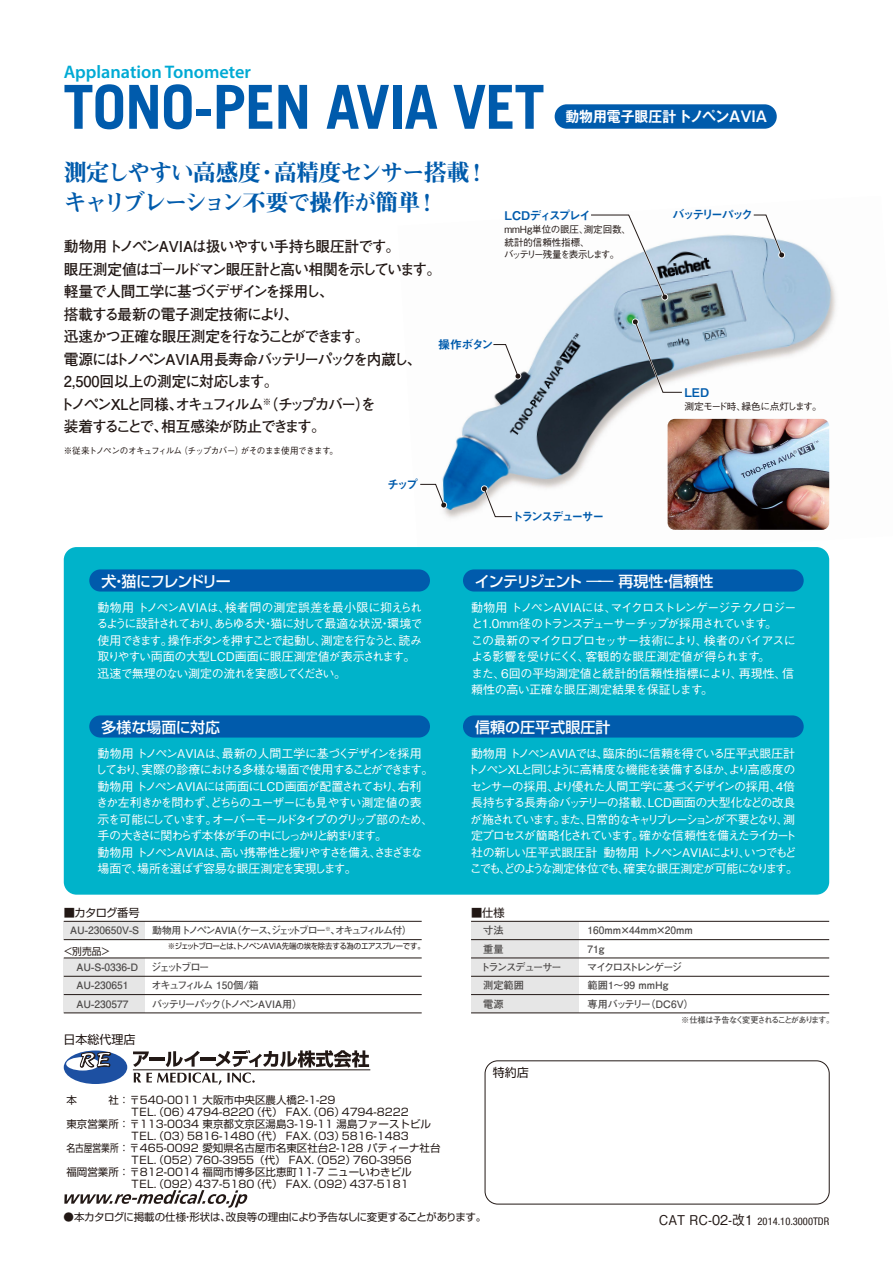
<style>
.page{position:relative;width:893px;height:1263px;background:#fff}
.page>*{position:absolute;margin:0;border:0;box-sizing:border-box;transform-origin:0 0}
.t1{font:700 60.75px "Trade Gothic LT Com";letter-spacing:-.02em;color:#005bac}
.t2{font:23.25px/30px "Midashi Min Pro MA31";letter-spacing:-.07em;color:#005bac}
.t3{font:600 18.15px "Myriad Pro";color:#00aad4}
.t4{font:700 15px/22.5px "Futo Go B101 Pro";letter-spacing:-.075em;color:#221815}
.t5{font:500 15px "Shin Go Pro";letter-spacing:-.01em;color:#fff}
.t6{font:500 15px "Shin Go Pro";letter-spacing:-.06em;color:#fff}
.t7{font:500 15px "Shin Go Pro";letter-spacing:-.095em;color:#fff}
.t8{font:700 14.55px "Gothic MB101 Pro De";color:#fff;scale:.95 1}
.t9{font:500 13.5px "Gothic BBB Pro";color:#221815;scale:.95 1}
.t10{font:500 12px/16.5px "Gothic BBB Pro";letter-spacing:-.075em;color:#fff}
.t11{font:500 12px/16.5px "Gothic BBB Pro";letter-spacing:-.1em;color:#fff;text-align:center}
.t12{font:500 12px/16.5px "Gothic BBB Pro";letter-spacing:-.05em;color:#fff}
.t13{font:12px "Midashi Go Pro MB31";letter-spacing:-.14em;color:#005bac}
.t14{font:12px "Shin Go Pro";color:#221815}
.t15{font:12px "Midashi Go Pro MB31";letter-spacing:-.205em;color:#005bac}
.t16{font:11.25px "Shin Go Pro";letter-spacing:-.04em;color:#221815}
.t17{font:10.5px/12px "Shin Go Pro";color:#221815}
.t18{font:10.5px "Shin Go Pro";letter-spacing:-.04em;color:#221815}
.t19{font:10.5px "Shin Go Pro";color:#221815;scale:.83 1}
.t20{font:condensed 10.5px "Helvetica Neue LT Com";color:#221815}
.t21{font:700 10.2px/18.3px "Futo Go B101 Pro";color:#4c4948}
.t22{font:700 10.2px/18.1px "Futo Go B101 Pro";letter-spacing:-.155em;color:#4c4948}
.t23{font:700 10.2px/18.3px "Futo Go B101 Pro";letter-spacing:-.08em;color:#4c4948}
.t24{font:700 9.9px "Futo Go B101 Pro";letter-spacing:-.155em;color:#4c4948}
.t25{font:500 9.75px/12.6px "Gothic BBB Pro";letter-spacing:-.025em;color:#221815}
.t26{font:500 9.75px "Gothic BBB Pro";letter-spacing:-.07em;color:#221815}
.t27{font:9.75px "Shin Go Pro";color:#221815}
.t28{font:500 9px "Gothic BBB Pro";letter-spacing:-.06em;color:#221815;scale:.95 1}
.t29{font:700 8.25px "Futo Go B101 Pro";letter-spacing:-.155em;color:#4c4948}
.t30{font:7.8px "Shin Go Pro";letter-spacing:-.045em;color:#221815;scale:.95 1}
</style>
<div class="page">
<img style="left:442px;top:234px;width:394px;height:331px">
<div style="left:64px;top:547px;width:765px;height:348px;background:#00b3ca;border-radius:13px"></div>
<div style="left:471px;top:921px;width:108px;height:92px;background:#e6e6e6"></div>
<hr style="left:471px;top:939px;width:358px;height:1px;background:#221815">
<hr style="left:471px;top:921px;width:358px;height:1px;background:#221815">
<hr style="left:471px;top:1012px;width:358px;height:1px;background:#221815">
<hr style="left:471px;top:958px;width:358px;height:1px;background:#221815">
<hr style="left:471px;top:976px;width:358px;height:1px;background:#221815">
<hr style="left:471px;top:994px;width:358px;height:1px;background:#221815">
<div style="left:64px;top:921px;width:81px;height:19px;background:#e6e6e6"></div>
<div style="left:64px;top:958px;width:81px;height:55px;background:#e6e6e6"></div>
<hr style="left:64px;top:957px;width:358px;height:1px;background:#221815">
<hr style="left:64px;top:1012px;width:358px;height:1px;background:#221815">
<hr style="left:64px;top:939px;width:358px;height:1px;background:#221815">
<hr style="left:64px;top:976px;width:358px;height:1px;background:#221815">
<hr style="left:64px;top:994px;width:358px;height:1px;background:#221815">
<img style="left:668px;top:419px;width:161px;height:111px">
<div style="left:485px;top:1060px;width:344px;height:144px;border:1px solid #221815;border-radius:13px"></div>
<hr style="left:133px;top:1069px;width:237px;height:1px;background:#221815">
<div style="left:64px;top:1050px;width:63px;height:34px;background:#1d50a2;border-radius:50%"></div>
<div style="left:66px;top:1057px;width:33px;height:13px;background:#fff;border-radius:50%"></div>
<svg style="left:80px;top:1051px;width:32px;height:17px"></svg>
<svg style="left:133px;top:1050px;width:236px;height:35px"></svg>
<svg style="left:64px;top:1190px;width:184px;height:17px"></svg>
<svg style="left:631px;top:318px;width:52px;height:76px;background:#91a1ad"></svg>
<svg style="left:481px;top:485px;width:32px;height:33px"></svg>
<svg style="left:590px;top:214px;width:79px;height:87px"></svg>
<svg style="left:492px;top:343px;width:30px;height:37px"></svg>
<svg style="left:752px;top:214px;width:33px;height:45px"></svg>
<svg style="left:420px;top:483px;width:28px;height:26px"></svg>
<div style="left:555px;top:104px;width:222px;height:25px;background:#005bac;border-radius:12px"></div>
<div style="left:89px;top:715px;width:341px;height:22px;background:#005bac;border-radius:11px"></div>
<div style="left:463px;top:715px;width:341px;height:22px;background:#005bac;border-radius:11px"></div>
<div style="left:89px;top:569px;width:341px;height:22px;background:#005bac;border-radius:11px"></div>
<div style="left:463px;top:569px;width:341px;height:22px;background:#005bac;border-radius:11px"></div>
<hr style="left:64px;top:921px;width:358px;height:1px;background:#221815">
<h3 class="t3" style="left:64px;top:61px;width:189px">Applanation Tonometer</h3>
<h1 class="t1" style="left:63px;top:70px;width:483px">TONO-PEN AVIA VET</h1>
<p class="t8" style="left:565px;top:105px;width:214px">動物用電子眼圧計 トノペンAVIA</p>
<h2 class="t2" style="left:64px;top:155px;width:426px">測定しやすい高感度・高精度センサー搭載！キャリブレーション不要で操作が簡単！</h2>
<p class="t4" style="left:60px;top:233px;width:383px">動物用 トノペンAVIAは扱いやすい手持ち眼圧計です。<br>眼圧測定値はゴールドマン眼圧計と高い相関を示しています。軽量で人間工学に基づくデザインを採用し、<br>搭載する最新の電子測定技術により、<br>迅速かつ正確な眼圧測定を行なうことができます。<br>電源にはトノペンAVIA用長寿命バッテリーパックを内蔵し、<br>2,500回以上の測定に対応します。<br>トノペンXLと同様、オキュフィルム<sup>※</sup>（チップカバー）を<br>装着することで、相互感染が防止できます。</p>
<p class="t13" style="left:438px;top:335px;width:57px">操作ボタン</p>
<p class="t28" style="left:64px;top:444px;width:290px">※従来トノペンのオキュフィルム（チップカバー）がそのまま使用できます。</p>
<p class="t13" style="left:387px;top:475px;width:33px">チップ</p>
<p class="t13" style="left:504px;top:205px;width:88px">LCDディスプレイ</p>
<p class="t25" style="left:504px;top:222px;width:128px">mmHg単位の眼圧、測定回数、統計的信頼性指標、<br>バッテリー残量を表示します。</p>
<p class="t13" style="left:511px;top:507px;width:95px">トランスデューサー</p>
<p class="t15" style="left:672px;top:205px;width:82px">バッテリーパック</p>
<p class="t13" style="left:684px;top:382px;width:26px">LED</p>
<p class="t26" style="left:684px;top:399px;width:139px">測定モード時、緑色に点灯します。</p>
<p class="t7" style="left:102px;top:569px;width:131px">犬・猫にフレンドリー</p>
<p class="t6" style="left:475px;top:569px;width:240px">インテリジェント ―― 再現性・信頼性</p>
<p class="t10" style="left:96px;top:597px;width:328px">動物用トノペンAVIAは、検者間の測定誤差を最小限に抑えられるように設計されており、あらゆる犬・猫に対して最適な状況・環境で使用できます。操作ボタンを押すことで起動し、測定を行なうと、読み取りやすい両面の大型LCD画面に眼圧測定値が表示されます。迅速で無理のない測定の流れを実感してください。</p>
<p class="t12" style="left:471px;top:597px;width:327px">動物用トノペンAVIAには、マイクロストレンゲージテクノロジーと1.0mm径のトランスデューサーチップが採用されています。<br>この最新のマイクロプロセッサー技術により、検者のバイアスによる影響を受けにくく、客観的な眼圧測定値が得られます。<br>また、6回の平均測定値と統計的信頼性指標により、再現性、信頼性の高い正確な眼圧測定結果を保証します。</p>
<p class="t5" style="left:102px;top:715px;width:120px">多様な場面に対応</p>
<p class="t5" style="left:475px;top:715px;width:136px">信頼の圧平式眼圧計</p>
<p class="t10" style="left:95px;top:743px;width:340px">動物用トノペンAVIAは、最新の人間工学に基づくデザインを採用しており、実際の診療における多様な場面で使用することができます。動物用トノペンAVIAには両面にLCD画面が配置されており、右利きか左利きかを問わず、どちらのユーザーにも見やすい測定値の表示を可能にしています。オーバーモールドタイプのグリップ部のため、手の大きさに関わらず本体が手の中にしっかりと納まります。<br>動物用トノペンAVIAは、高い携帯性と握りやすさを備え、さまざまな場面で、場所を選ばず容易な眼圧測定を実現します。</p>
<p class="t11" style="left:467px;top:743px;width:332px">動物用トノペンAVIAでは、臨床的に信頼を得ている圧平式眼圧計トノペンXLと同じように高精度な機能を装備するほか、より高感度のセンサーの採用、より優れた人間工学に基づくデザインの採用、4倍長持ちする長寿命バッテリーの搭載、LCD画面の大型化などの改良が施されています。また、日常的なキャリブレーションが不要となり、測定プロセスが簡略化されています。確かな信頼性を備えたライカート社の新しい圧平式眼圧計動物用トノペンAVIAにより、いつでもどこでも、どのような測定体位でも、確実な眼圧測定が可能になります。</p>
<p class="t16" style="left:64px;top:903px;width:77px">■カタログ番号</p>
<p class="t16" style="left:471px;top:903px;width:35px">■仕様</p>
<p class="t21" style="left:70px;top:920px;width:71px">AU-230650V-S</p>
<p class="t24" style="left:152px;top:923px;width:261px">動物用 トノペンAVIA（ケース、ジェットブロー<sup>※</sup>、オキュフィルム付）</p>
<p class="t27" style="left:63px;top:943px;width:49px">＜別売品＞</p>
<p class="t22" style="left:152px;top:957px;width:153px">ジェットブロー<br>オキュフィルム 150個/箱<br>バッテリーパック（トノペンAVIA用）</p>
<p class="t23" style="left:481px;top:920px;width:83px">寸法<br>重量<br>トランスデューサー測定範囲<br>電源</p>
<p class="t21" style="left:587px;top:920px;width:108px">160mm×44mm×20mm<br>71g<br>マイクロストレンゲージ範囲1～99 mmHg<br>専用バッテリー（DC6V）</p>
<p class="t30" style="left:168px;top:940px;width:272px">※ジェットブローとは、トノペンAVIA先端の埃を除去する為のエアスプレーです。</p>
<p class="t21" style="left:76px;top:957px;width:63px">AU-S-0336-D<br>AU-230651<br>AU-230577</p>
<p class="t14" style="left:64px;top:1030px;width:73px">日本総代理店</p>
<p class="t17" style="left:132px;top:1092px;width:279px;text-indent:-65px">本　　　社：〒540-0011 大阪市中央区農人橋2-1-29<br>TEL（06）4794-8220（代） FAX（06）4794-8222</p>
<p class="t17" style="left:154px;top:1104px;width:4px">.</p>
<p class="t17" style="left:308px;top:1104px;width:4px">.</p>
<p class="t17" style="left:66px;top:1116px;width:366px">東京営業所：〒113-0034 東京都文京区湯島3-19-11 湯島ファーストビル</p>
<p class="t17" style="left:132px;top:1128px;width:279px">TEL（03）5816-1480（代） FAX（03）5816-1483</p>
<p class="t17" style="left:154px;top:1128px;width:4px">.</p>
<p class="t17" style="left:308px;top:1128px;width:4px">.</p>
<p class="t19" style="left:66px;top:1139px;width:452px">名古屋営業所：〒465-0092 愛知県名古屋市名東区社台2-128 パティーナ社台</p>
<p class="t17" style="left:132px;top:1152px;width:282px">TEL（052）760-3955（代） FAX（052）760-3956</p>
<p class="t17" style="left:154px;top:1152px;width:4px">.</p>
<p class="t17" style="left:311px;top:1152px;width:4px">.</p>
<p class="t17" style="left:66px;top:1164px;width:347px">福岡営業所：〒812-0014 福岡市博多区比恵町11-7 ニューいわきビル</p>
<p class="t17" style="left:132px;top:1176px;width:279px">TEL（092）437-5180（代） FAX（092）437-5181</p>
<p class="t17" style="left:154px;top:1176px;width:4px">.</p>
<p class="t17" style="left:308px;top:1176px;width:4px">.</p>
<p class="t14" style="left:493px;top:1063px;width:37px">特約店</p>
<p class="t29" style="left:681px;top:1013px;width:155px">※仕様は予告なく変更されることがあります。</p>
<p class="t18" style="left:64px;top:1209px;width:424px">●本カタログに掲載の仕様・形状は、改良等の理由により予告なしに変更することがあります。</p>
<p class="t9" style="left:659px;top:1209px;width:101px">CAT RC-02-改1</p>
<p class="t20" style="left:758px;top:1215px;width:73px">2014.10.3000TDR</p>
</div>
